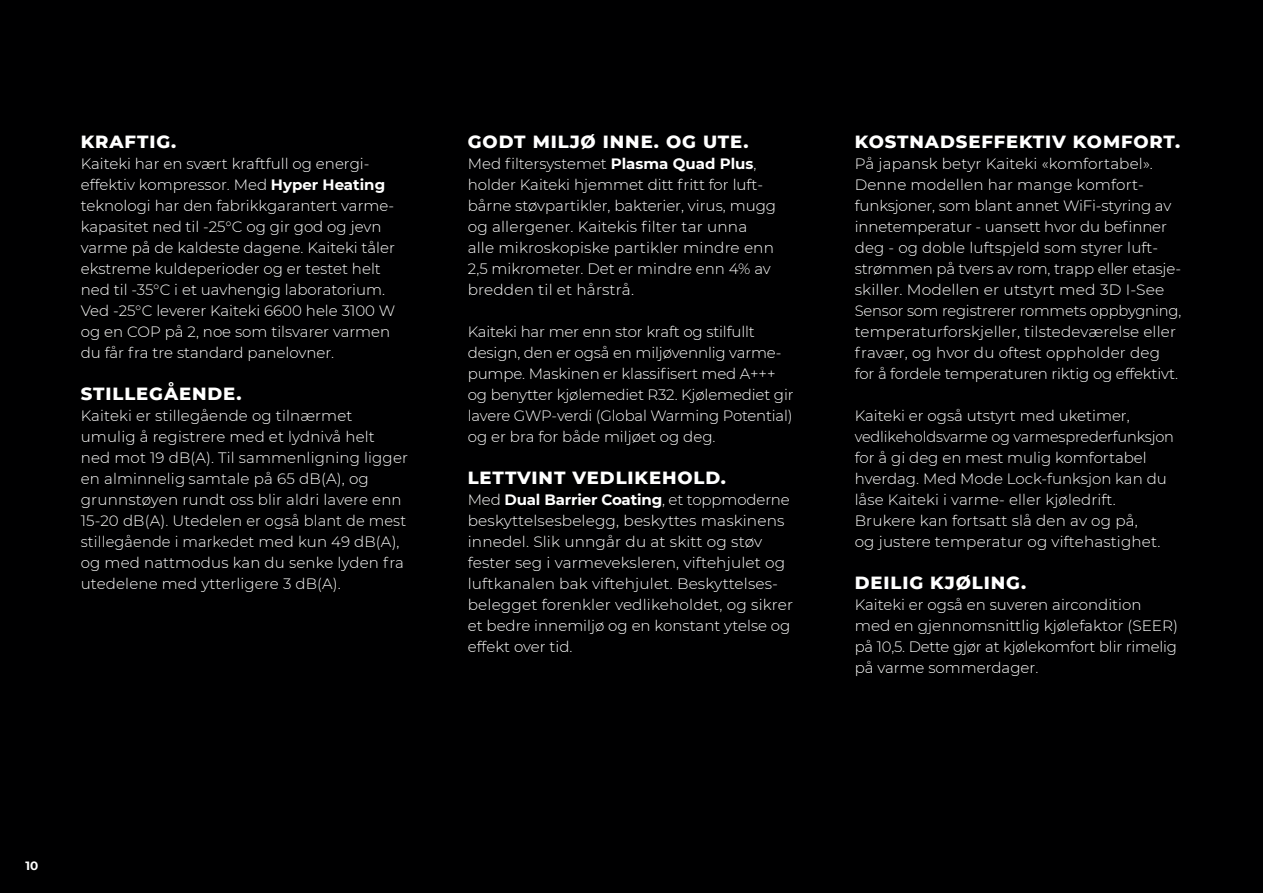
<style>
.page{position:relative;width:1263px;height:893px;background:#000001}
.page>*{position:absolute;margin:0;border:0;box-sizing:border-box;transform-origin:0 0}
.t1{font:800 18px "Montserrat";letter-spacing:.05em;color:#fff}
.t2{font:300 15px/21px "Montserrat";color:#fff}
.t3{font:700 12px "Montserrat";color:#fff}
.s1{font-weight:700}
</style>
<div class="page">
<p class="t1" style="left:81px;top:128px;width:97px">KRAFTIG.</p>
<p class="t2" style="left:81px;top:152px;width:316px">Kaiteki har en svært kraftfull og energi&shy;effektiv kompressor. Med <span class="s1">Hyper Heating </span>teknologi har den fabrikkgarantert varme&shy;kapasitet ned til -25°C og gir god og jevn varme på de kaldeste dagene. Kaiteki tåler ekstreme kuldeperioder og er testet helt ned til -35°C i et uavhengig laboratorium.<br>Ved -25°C leverer Kaiteki 6600 hele 3100 W og en COP på 2, noe som tilsvarer varmen du får fra tre standard panelovner.</p>
<p class="t1" style="left:81px;top:380px;width:162px">STILLEGÅENDE.</p>
<p class="t2" style="left:81px;top:404px;width:329px">Kaiteki er stillegående og tilnærmet umulig å registrere med et lydnivå helt<br>ned mot 19 dB(A). Til sammenligning ligger en alminnelig samtale på 65 dB(A), og grunnstøyen rundt oss blir aldri lavere enn 15-20 dB(A). Utedelen er også blant de mest stillegående i markedet med kun 49 dB(A), og med nattmodus kan du senke lyden fra utedelene med ytterligere 3 dB(A).</p>
<p class="t1" style="left:468px;top:128px;width:282px">GODT MILJØ INNE. OG UTE.</p>
<p class="t2" style="left:468px;top:152px;width:310px">Med filtersystemet <span class="s1">Plasma Quad Plus</span>, holder Kaiteki hjemmet ditt fritt for luft&shy;bårne støvpartikler, bakterier, virus, mugg og allergener. Kaitekis filter tar unna alle mikroskopiske partikler mindre enn 2,5 mikrometer. Det er mindre enn 4% av bredden til et hårstrå.</p>
<p class="t2" style="left:468px;top:320px;width:327px">Kaiteki har mer enn stor kraft og stilfullt design, den er også en miljøvennlig varme&shy;pumpe. Maskinen er klassifisert med A+++ og benytter kjølemediet R32. Kjølemediet gir lavere GWP-verdi (Global Warming Potential) og er bra for både miljøet og deg.</p>
<p class="t1" style="left:468px;top:464px;width:260px">LETTVINT VEDLIKEHOLD.</p>
<p class="t2" style="left:468px;top:488px;width:327px">Med <span class="s1">Dual Barrier Coating</span>, et toppmoderne beskyttelsesbelegg, beskyttes maskinens innedel. Slik unngår du at skitt og støv fester seg i varmeveksleren, viftehjulet og luftkanalen bak viftehjulet. Beskyttelses&shy;belegget forenkler vedlikeholdet, og sikrer et bedre innemiljø og en konstant ytelse og effekt over tid.</p>
<p class="t1" style="left:855px;top:128px;width:327px">KOSTNADSEFFEKTIV KOMFORT.</p>
<p class="t2" style="left:855px;top:152px;width:328px">På japansk betyr Kaiteki «komfortabel».<br>Denne modellen har mange komfort&shy;funksjoner, som blant annet WiFi-styring av innetemperatur - uansett hvor du befinner deg - og doble luftspjeld som styrer luft&shy;strømmen på tvers av rom, trapp eller etasje&shy;skiller. Modellen er utstyrt med 3D I-See Sensor som registrerer rommets oppbygning, temperaturforskjeller, tilstedeværelse eller fravær, og hvor du oftest oppholder deg for å fordele temperaturen riktig og effektivt.</p>
<p class="t2" style="left:855px;top:404px;width:321px">Kaiteki er også utstyrt med uketimer, vedlikeholdsvarme og varmesprederfunksjon for å gi deg en mest mulig komfortabel hverdag. Med Mode Lock-funksjon kan du låse Kaiteki i varme- eller kjøledrift.<br>Brukere kan fortsatt slå den av og på,<br>og justere temperatur og viftehastighet.</p>
<p class="t1" style="left:855px;top:569px;width:173px">DEILIG KJØLING.</p>
<p class="t2" style="left:855px;top:593px;width:325px">Kaiteki er også en suveren aircondition med en gjennomsnittlig kjølefaktor (SEER) på 10,5. Dette gjør at kjølekomfort blir rimelig på varme sommerdager.</p>
<p class="t3" style="left:26px;top:857px;width:14px">10</p>
</div>
